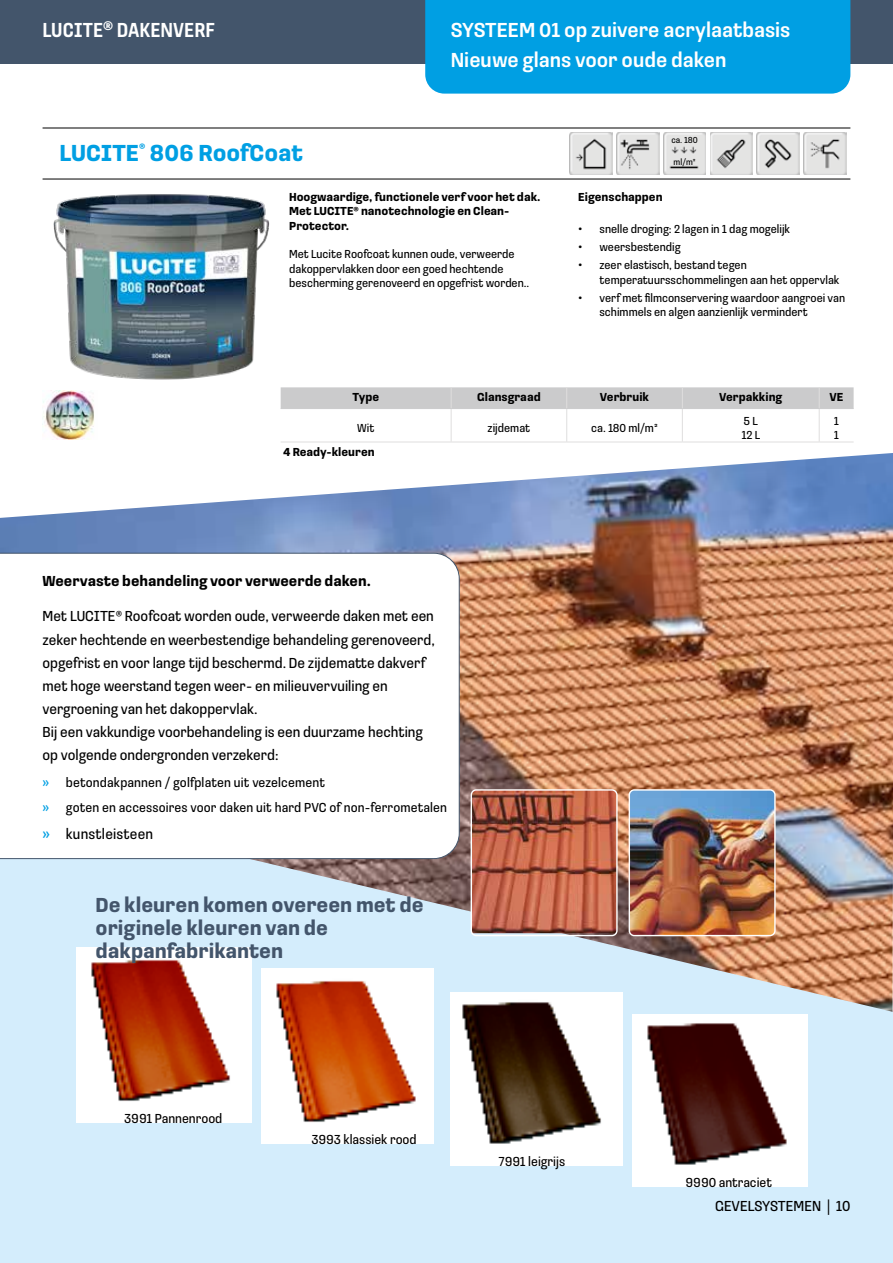
<style>
.page{position:relative;width:893px;height:1263px;background:#fff}
.page>*{position:absolute;margin:0;border:0;box-sizing:border-box;transform-origin:0 0}
.t1{font:700 24px "Loos Condensed";color:#009fe3}
.t2{font:700 21px/23.1px "Loos Condensed";color:#43556b}
.t3{font:500 21px/30px "Loos Condensed";color:#fff}
.t4{font:500 21px "Loos Compressed";color:#fff}
.t5{font:15px/23.1px "Loos Condensed";color:#000}
.t6{font:700 15px "Loos Condensed";color:#000}
.t7{font:13.5px/24.3px "Loos Condensed";letter-spacing:.005em;color:#000}
.t8{font:12px/14.4px "Loos Condensed";color:#000}
.t9{font:700 12px/14.4px "Loos Condensed";color:#000}
.t10{font:9px "Loos Condensed";color:#000}
.s1{font-size:15px}
.s2{font-family:"Ubuntu";color:#009fe3}
</style>
<div class="page">
<img style="left:0;top:453px;width:893px;height:346px">
<svg style="left:0;top:799px;width:893px;height:464px;background:#cddce5"></svg>
<svg style="left:0;top:552px;width:460px;height:307px"></svg>
<img style="left:262px;top:969px;width:172px;height:175px">
<img style="left:76px;top:948px;width:175px;height:175px">
<img style="left:451px;top:993px;width:172px;height:172px">
<img style="left:633px;top:1014px;width:175px;height:172px">
<img style="left:629px;top:790px;width:145px;height:145px">
<div style="left:629px;top:789px;width:147px;height:147px;border:1px solid #fff;border-radius:5px"></div>
<img style="left:471px;top:790px;width:145px;height:143px">
<div style="left:471px;top:789px;width:147px;height:147px;border:1px solid #fff;border-radius:5px"></div>
<div style="left:0;top:0;width:893px;height:64px;background:#43556b"></div>
<div style="left:425px;top:0;width:425px;height:94px;background:#009fe3"></div>
<hr style="left:43px;top:128px;width:807px;height:1px;background:#000">
<hr style="left:43px;top:179px;width:807px;height:1px;background:#000">
<img style="left:570px;top:132px;width:42px;height:43px">
<img style="left:617px;top:132px;width:42px;height:43px">
<img style="left:710px;top:132px;width:43px;height:43px">
<img style="left:757px;top:132px;width:42px;height:43px">
<img style="left:804px;top:132px;width:42px;height:43px">
<img style="left:53px;top:194px;width:217px;height:186px">
<img style="left:43px;top:390px;width:51px;height:49px">
<div style="left:281px;top:387px;width:573px;height:22px;background:#cbcbcc"></div>
<hr style="left:682px;top:408px;width:137px;height:1px;background:#cbcbcc">
<hr style="left:819px;top:408px;width:35px;height:1px;background:#cbcbcc">
<hr style="left:451px;top:409px;width:1px;height:33px;background:#dfdede">
<hr style="left:281px;top:442px;width:170px;height:1px;background:#dfdede">
<hr style="left:566px;top:409px;width:1px;height:33px;background:#dfdede">
<hr style="left:451px;top:442px;width:116px;height:1px;background:#dfdede">
<hr style="left:682px;top:409px;width:1px;height:33px;background:#dfdede">
<hr style="left:567px;top:442px;width:115px;height:1px;background:#dfdede">
<hr style="left:819px;top:409px;width:1px;height:33px;background:#dfdede">
<hr style="left:682px;top:442px;width:137px;height:1px;background:#dfdede">
<hr style="left:819px;top:442px;width:35px;height:1px;background:#dfdede">
<img style="left:663px;top:132px;width:43px;height:43px">
<h2 class="t4" style="left:43px;top:15px;width:174px">LUCITE<sup>®</sup> DAKENVERF</h2>
<h2 class="t3" style="left:451px;top:14px;width:341px">SYSTEEM 01 op zuivere acrylaatbasis<br>Nieuwe glans voor oude daken</h2>
<h1 class="t1" style="left:60px;top:136px;width:245px">LUCITE<sup>®</sup> 806 RoofCoat</h1>
<p class="t9" style="left:289px;top:189px;width:253px">Hoogwaardige, functionele verf voor het dak.<br>Met LUCITE® nanotechnologie en Clean-<br>Protector.</p>
<p class="t8" style="left:289px;top:247px;width:242px">Met Lucite Roofcoat kunnen oude, verweerde dakoppervlakken door een goed hechtende bescherming gerenoveerd en opgefrist worden..</p>
<p class="t10" style="left:671px;top:134px;width:28px">ca. 180</p>
<p class="t10" style="left:674px;top:155px;width:23px">ml/m²</p>
<p class="t9" style="left:578px;top:189px;width:86px">Eigenschappen</p>
<p class="t8" style="left:578px;top:221px;width:213px"><span class="s1">•</span> snelle droging: 2 lagen in 1 dag mogelijk</p>
<p class="t8" style="left:578px;top:239px;width:104px"><span class="s1">•</span> weersbestendig</p>
<p class="t8" style="left:600px;top:257px;width:241px;text-indent:-21px"><span class="s1">•</span> zeer elastisch, bestand tegen temperatuursschommelingen aan het oppervlak</p>
<p class="t8" style="left:600px;top:290px;width:247px;text-indent:-21px"><span class="s1">•</span> verf met filmconservering waardoor aangroei van schimmels en algen aanzienlijk vermindert</p>
<p class="t9" style="left:352px;top:389px;width:28px">Type</p>
<p class="t9" style="left:477px;top:389px;width:65px">Glansgraad</p>
<p class="t9" style="left:600px;top:389px;width:51px">Verbruik</p>
<p class="t9" style="left:719px;top:389px;width:65px">Verpakking</p>
<p class="t9" style="left:829px;top:389px;width:15px">VE</p>
<p class="t8" style="left:357px;top:420px;width:19px">Wit</p>
<p class="t8" style="left:488px;top:420px;width:44px">zijdemat</p>
<p class="t8" style="left:591px;top:420px;width:68px">ca. 180 ml/m²</p>
<p class="t8" style="left:741px;top:413px;width:20px">5 L<br>12 L</p>
<p class="t8" style="left:834px;top:413px;width:7px">1<br>1</p>
<p class="t9" style="left:283px;top:444px;width:93px">4 Ready-kleuren</p>
<p class="t6" style="left:43px;top:571px;width:330px">Weervaste behandeling voor verweerde daken.</p>
<p class="t5" style="left:43px;top:604px;width:394px">Met LUCITE® Roofcoat worden oude, verweerde daken met een zeker hechtende en weerbestendige behandeling gerenoveerd, opgefrist en voor lange tijd beschermd. De zijdematte dakverf met hoge weerstand tegen weer- en milieuvervuiling en vergroening van het dakoppervlak.<br>Bij een vakkundige voorbehandeling is een duurzame hechting op volgende ondergronden verzekerd:</p>
<p class="t7" style="left:43px;top:770px;width:406px"><span class="s2">»</span> betondakpannen / golfplaten uit vezelcement<br><span class="s2">»</span> goten en accessoires voor daken uit hard PVC of non-ferrometalen</p>
<p class="t5" style="left:43px;top:821px;width:112px"><span class="s2">»</span> kunstleisteen</p>
<h2 class="t2" style="left:96px;top:892px;width:330px">De kleuren komen overeen met de originele kleuren van de dakpanfabrikanten</h2>
<p class="t7" style="left:124px;top:1106px;width:100px">3991 Pannenrood</p>
<p class="t7" style="left:311px;top:1127px;width:107px">3993 klassiek rood</p>
<p class="t7" style="left:498px;top:1148px;width:68px">7991 leigrijs</p>
<p class="t7" style="left:685px;top:1169px;width:88px">9990 antraciet</p>
<p class="t5" style="left:715px;top:1194px;width:137px">GEVELSYSTEMEN | 10</p>
</div>
